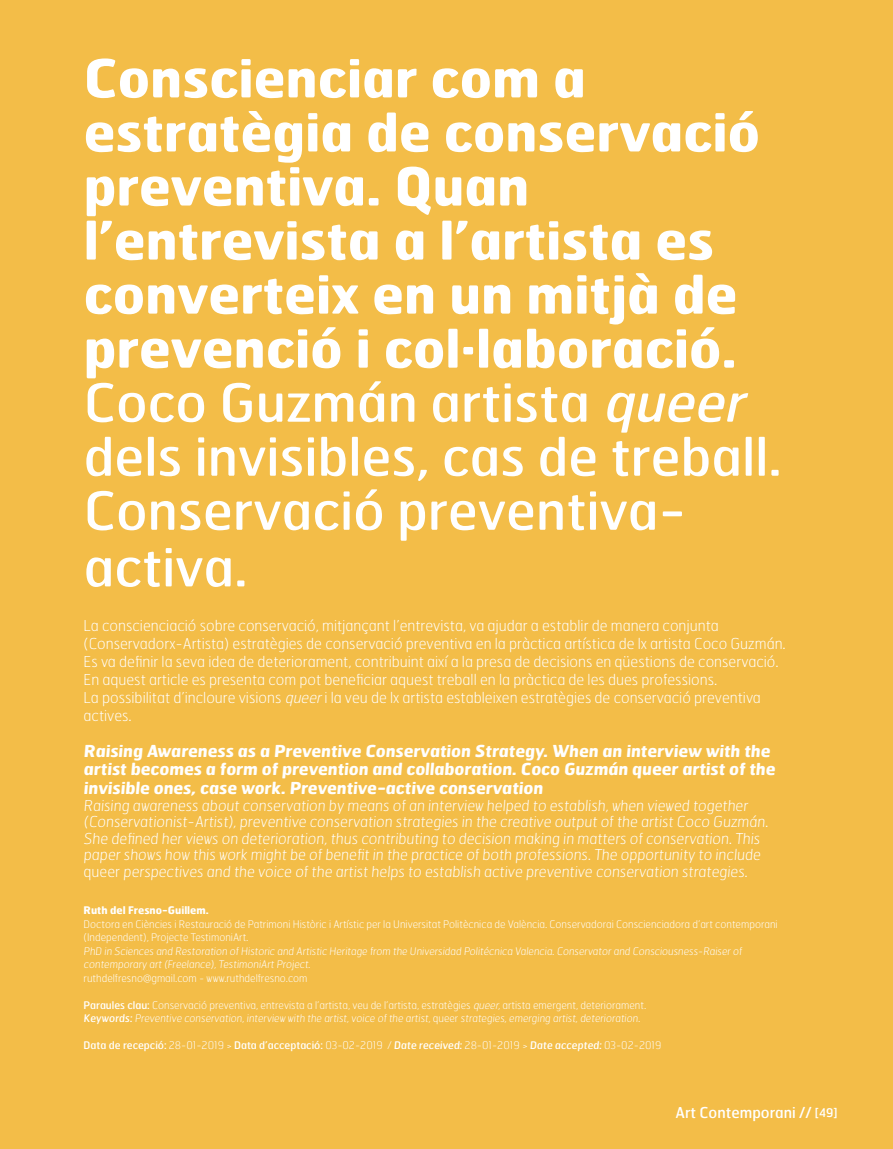
<style>
.page{position:relative;width:893px;height:1149px;background:#fff}
.page>*{position:absolute;margin:0;border:0;box-sizing:border-box;transform-origin:0 0}
.t1{font:700 52.35px/54.3px "Hermes";color:#fff}
.t2{font:700 16.5px/18px "Hermes";color:#fff}
.t3{font:100 15px/18px "Hermes";color:#fff}
.t4{font:15px "Hermes";color:#fff}
.t5{font:100 10.5px/13.5px "Hermes";color:#fff}
.t6{font:10.5px "Hermes";color:#fff}
.t7{font:700 10.5px "Hermes";color:#fff}
.s1{font-weight:400}
.s2{font-weight:400;font-style:italic}
.s3{font-style:italic}
.s4{font-weight:100}
.s5{font-size:12px}
</style>
<div class="page">
<div style="left:0;top:0;width:893px;height:1148px;background:#f3bd48"></div>
<p class="t1" style="left:84px;top:49px;width:699px">Conscienciar com a estratègia de conservació preventiva. Quan l’entrevista a l’artista es converteix en un mitjà de prevenció i col·laboració.<br><span class="s1">Coco Guzmán artista</span> <span class="s2">queer </span><span class="s1">dels invisibles, cas de treball.<br>Conservació preventiva&shy;activa.</span></p>
<p class="t3" style="left:84px;top:615px;width:704px">La conscienciació sobre conservació, mitjançant l’entrevista, va ajudar a establir de manera conjunta (Conservadorx-Artista) estratègies de conservació preventiva en la pràctica artística de lx artista Coco Guzmán.<br>Es va definir la seva idea de deteriorament, contribuint així a la presa de decisions en qüestions de conservació.<br>En aquest article es presenta com pot beneficiar aquest treball en la pràctica de les dues professions.<br>La possibilitat d’incloure visions <span class="s3">queer</span>i la veu de lx artista estableixen estratègies de conservació preventiva actives.</p>
<p class="t2" style="left:84px;top:740px;width:695px">Raising Awareness as a Preventive Conservation Strategy. When an interview with the artist becomes a form of prevention and collaboration. Coco Guzmán queer artist of the</p>
<p class="t2" style="left:84px;top:778px;width:463px">invisible ones, case work. Preventive-active conservation</p>
<p class="t3" style="left:84px;top:796px;width:688px;line-height:16.5px">Raising awareness about conservation by means of an interview helped to establish, when viewed together (Conservationist-Artist), preventive conservation strategies in the creative output of the artist Coco Guzmán.<br>She defined her views on deterioration, thus contributing to decision making in matters of conservation. This paper shows how this work might be of benefit in the practice of both professions. The opportunity to include queer perspectives and the voice of the artist helps to establish active preventive conservation strategies.</p>
<p class="t7" style="left:84px;top:903px;width:127px">Ruth del Fresno-Guillem.</p>
<p class="t5" style="left:84px;top:916px;width:696px">Doctora en Ciències i Restauració de Patrimoni Històric i Artístic per la Universitat Politècnica de València. Conservadorai Conscienciadora d’art contemporani (Independent), Projecte TestimoniArt.<br>PhD in Sciences and Restoration of Historic and Artistic Heritage from the Universidad Politécnica Valencia. Conservator and Consciousness-Raiser of contemporary art (Freelance), TestimoniArt Project.<br>ruthdelfresno@gmail.com - www.ruthdelfresno.com</p>
<p class="t5" style="left:84px;top:997px;width:564px"><span class="s1">Paraules clau:</span> Conservació preventiva, entrevista a l’artista, veu de l’artista, estratègies <span class="s3">queer,</span>artista emergent, deteriorament.<br><span class="s1">Keywords:</span> Preventive conservation, interview with the artist, voice of the artist, queer strategies, emerging artist, deterioration.</p>
<p class="t6" style="left:84px;top:1038px;width:579px">Data de recepció: <span class="s4">28-01-2019 &gt;</span> Data d’acceptació: <span class="s4">03-02-2019 /</span> Date received: <span class="s4">28-01-2019 &gt;</span> Date accepted: <span class="s4">03-02-2019</span></p>
<p class="t4" style="left:675px;top:1102px;width:164px">Art Contemporani // <span class="s5">[49]</span></p>
</div>
